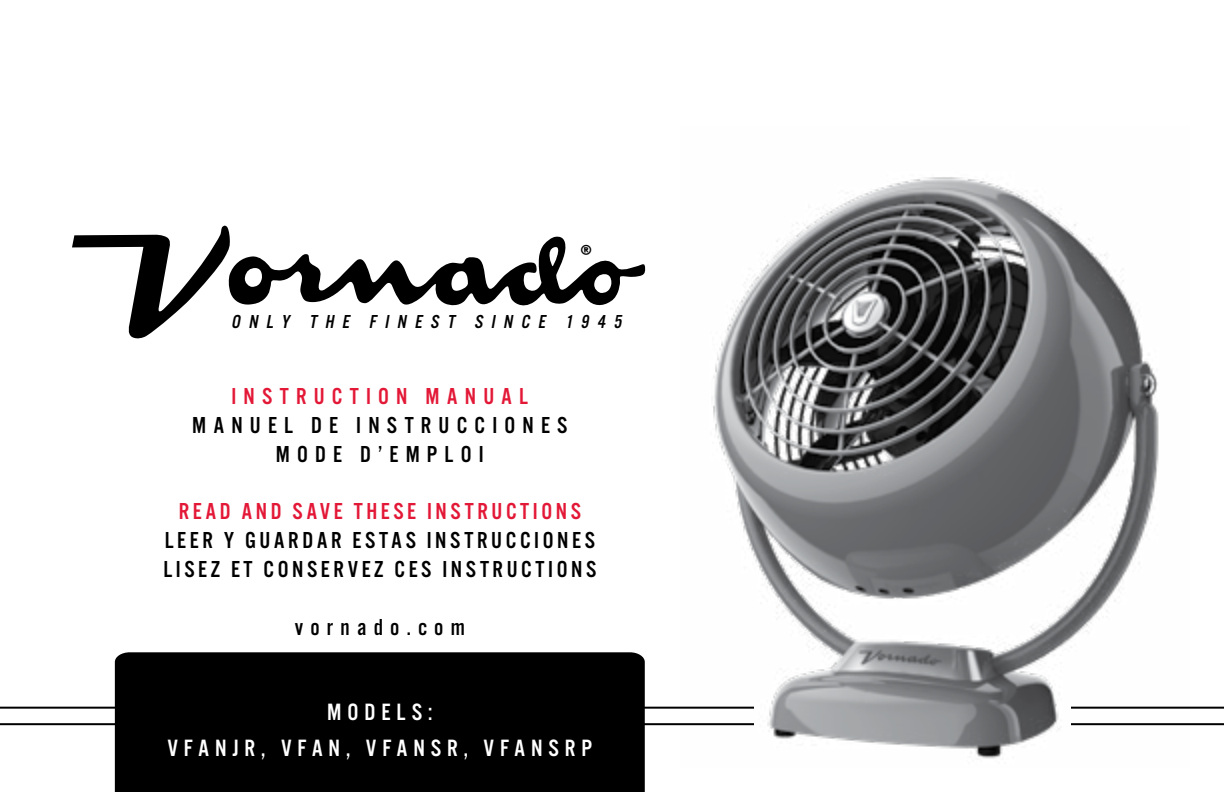
<style>
.page{position:relative;width:1224px;height:792px;background:#fff}
.page>*{position:absolute;margin:0;border:0;box-sizing:border-box;transform-origin:0 0}
.t1{font:24.4px "Alternate Got No 3 D";letter-spacing:.24em;color:#fff}
.t2{font:24px "Alternate Got No 3 D";letter-spacing:.15em;color:#000}
.t3{font:24px "Alternate Got No 3 D";letter-spacing:.3em;color:#000}
.t4{font:24px "Alternate Got No 3 D";letter-spacing:.15em;color:#e31837}
.t5{font:24px "Alternate Got No 3 D";letter-spacing:.3em;color:#e31837}
.t6{font:italic 19.6px "Alternate Got No 3 D";color:#000}
</style>
<div class="page">
<hr style="left:0;top:707px;width:1224px;height:2px;background:#000">
<hr style="left:0;top:723px;width:1224px;height:2px;background:#000">
<div style="left:115px;top:652px;width:530px;height:140px;background:#000"></div>
<img style="left:681px;top:177px;width:508px;height:582px">
<svg style="left:72px;top:225px;width:573px;height:114px"></svg>
<p class="t6" style="left:231px;top:311px;width:395px">ONLY THE FINEST SINCE 1945</p>
<p class="t5" style="left:231px;top:384px;width:298px">INSTRUCTION MANUAL</p>
<p class="t3" style="left:192px;top:413px;width:377px">MANUEL DE INSTRUCCIONES</p>
<p class="t3" style="left:276px;top:442px;width:210px">MODE D’EMPLOI</p>
<p class="t4" style="left:179px;top:499px;width:404px">READ AND SAVE THESE INSTRUCTIONS</p>
<p class="t2" style="left:165px;top:528px;width:432px">LEER Y GUARDAR ESTAS INSTRUCCIONES</p>
<p class="t2" style="left:163px;top:557px;width:434px">LISEZ ET CONSERVEZ CES INSTRUCTIONS</p>
<p class="t3" style="left:295px;top:614px;width:172px">vornado.com</p>
<p class="t1" style="left:327px;top:699px;width:107px">MODELS:</p>
<p class="t1" style="left:167px;top:735px;width:426px">VFANJR, VFAN, VFANSR, VFANSRP</p>
</div>
